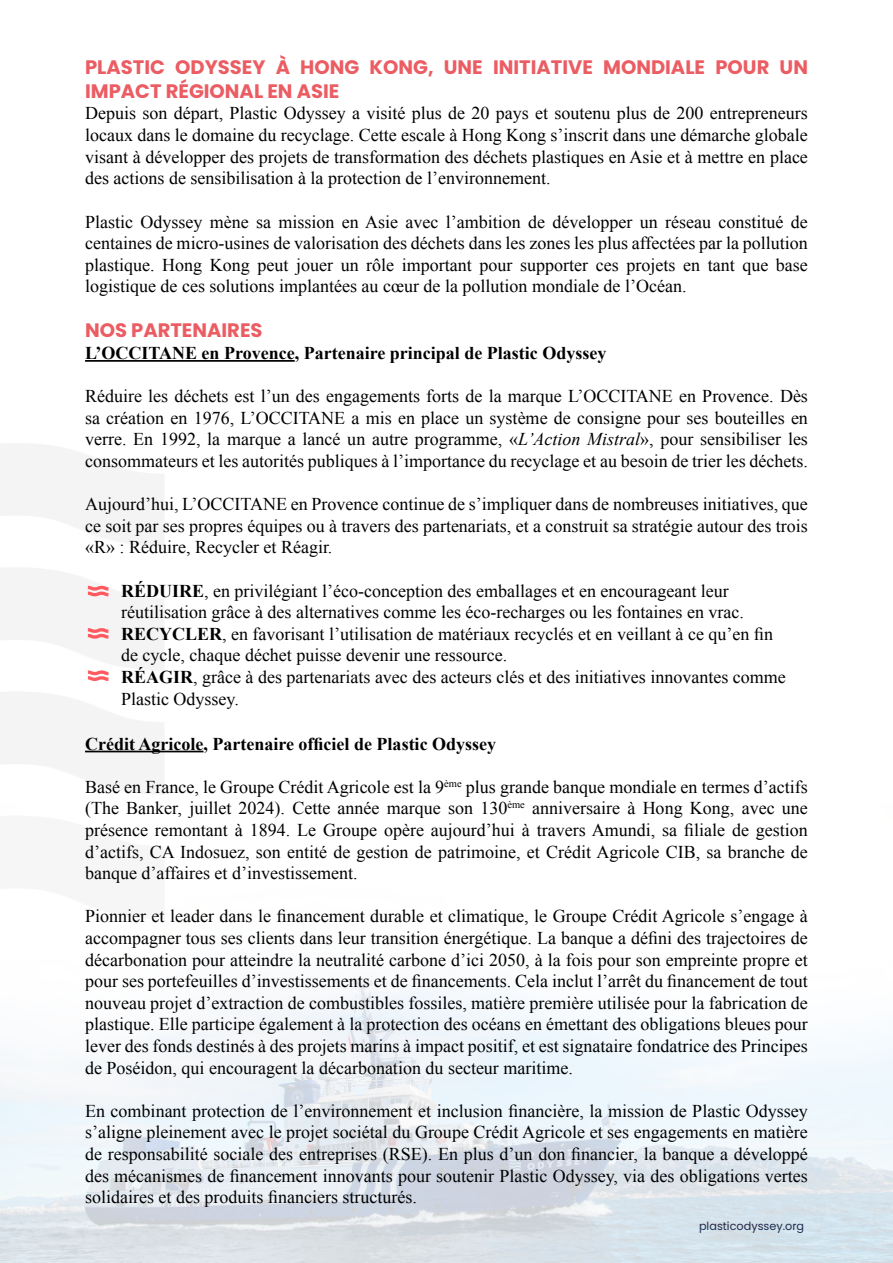
<style>
.page{position:relative;width:893px;height:1263px;background:#fff}
.page>*{position:absolute;margin:0;border:0;box-sizing:border-box;transform-origin:0 0}
.t1{font:700 19.5px/23.4px "Poppins";color:#eb5c63}
.t2{font:18px/21.6px "Times New Roman";color:#000;text-align:justify}
.t3{font:700 18px "Times New Roman";color:#000}
.t4{font:11.25px "Poppins";color:#1e1d3d}
.s1{font-style:italic}
.s2{font-weight:700}
</style>
<div class="page">
<img style="left:0;top:815px;width:893px;height:448px">
<hr style="left:85px;top:360px;width:210px;height:2px;background:#000">
<hr style="left:85px;top:751px;width:118px;height:1px;background:#000">
<svg style="left:88px;top:586px;width:20px;height:10px"></svg>
<svg style="left:88px;top:628px;width:20px;height:11px"></svg>
<svg style="left:88px;top:670px;width:20px;height:11px"></svg>
<p class="t1" style="left:85px;top:56px;width:724px">PLASTIC ODYSSEY À HONG KONG, UNE INITIATIVE MONDIALE POUR UN<br>IMPACT RÉGIONAL EN ASIE</p>
<p class="t2" style="left:85px;top:102px;width:724px">Depuis son départ, Plastic Odyssey a visité plus de 20 pays et soutenu plus de 200 entrepreneurs locaux dans le domaine du recyclage. Cette escale à Hong Kong s’inscrit dans une démarche globale visant à développer des projets de transformation des déchets plastiques en Asie et à mettre en place des actions de sensibilisation à la protection de l’environnement.</p>
<p class="t2" style="left:85px;top:210px;width:724px">Plastic Odyssey mène sa mission en Asie avec l’ambition de développer un réseau constitué de centaines de micro-usines de valorisation des déchets dans les zones les plus affectées par la pollution plastique. Hong Kong peut jouer un rôle important pour supporter ces projets en tant que base logistique de ces solutions implantées au cœur de la pollution mondiale de l’Océan.</p>
<p class="t1" style="left:85px;top:319px;width:179px">NOS PARTENAIRES</p>
<p class="t3" style="left:85px;top:340px;width:523px">L’OCCITANE en Provence, Partenaire principal de Plastic Odyssey</p>
<p class="t2" style="left:85px;top:385px;width:724px">Réduire les déchets est l’un des engagements forts de la marque L’OCCITANE en Provence. Dès sa création en 1976, L’OCCITANE a mis en place un système de consigne pour ses bouteilles en verre. En 1992, la marque a lancé un autre programme, «<span class="s1">L’Action Mistral</span>», pour sensibiliser les consommateurs et les autorités publiques à l’importance du recyclage et au besoin de trier les déchets.</p>
<p class="t2" style="left:85px;top:493px;width:724px">Aujourd’hui, L’OCCITANE en Provence continue de s’impliquer dans de nombreuses initiatives, que ce soit par ses propres équipes ou à travers des partenariats, et a construit sa stratégie autour des trois «R» : Réduire, Recycler et Réagir.</p>
<p class="t2" style="left:121px;top:579px;width:666px;text-align:left"><span class="s2">RÉDUIRE</span>, en privilégiant l’éco-conception des emballages et en encourageant leur réutilisation grâce à des alternatives comme les éco-recharges ou les fontaines en vrac.<br><span class="s2">RECYCLER</span>, en favorisant l’utilisation de matériaux recyclés et en veillant à ce qu’en fin de cycle, chaque déchet puisse devenir une ressource.<br><span class="s2">RÉAGIR</span>, grâce à des partenariats avec des acteurs clés et des initiatives innovantes comme Plastic Odyssey.</p>
<p class="t3" style="left:85px;top:731px;width:413px">Crédit Agricole, Partenaire officiel de Plastic Odyssey</p>
<p class="t2" style="left:85px;top:776px;width:724px">Basé en France, le Groupe Crédit Agricole est la 9<sup>ème</sup> plus grande banque mondiale en termes d’actifs (The Banker, juillet 2024). Cette année marque son 130<sup>ème</sup> anniversaire à Hong Kong, avec une présence remontant à 1894. Le Groupe opère aujourd’hui à travers Amundi, sa filiale de gestion d’actifs, CA Indosuez, son entité de gestion de patrimoine, et Crédit Agricole CIB, sa branche de banque d’affaires et d’investissement.</p>
<p class="t2" style="left:85px;top:905px;width:724px">Pionnier et leader dans le financement durable et climatique, le Groupe Crédit Agricole s’engage à accompagner tous ses clients dans leur transition énergétique. La banque a défini des trajectoires de décarbonation pour atteindre la neutralité carbone d’ici 2050, à la fois pour son empreinte propre et pour ses portefeuilles d’investissements et de financements. Cela inclut l’arrêt du financement de tout nouveau projet d’extraction de combustibles fossiles, matière première utilisée pour la fabrication de plastique. Elle participe également à la protection des océans en émettant des obligations bleues pour lever des fonds destinés à des projets marins à impact positif, et est signataire fondatrice des Principes de Poséidon, qui encouragent la décarbonation du secteur maritime.</p>
<p class="t2" style="left:85px;top:1100px;width:724px">En combinant protection de l’environnement et inclusion financière, la mission de Plastic Odyssey s’aligne pleinement avec le projet sociétal du Groupe Crédit Agricole et ses engagements en matière de responsabilité sociale des entreprises (RSE). En plus d’un don financier, la banque a développé des mécanismes de financement innovants pour soutenir Plastic Odyssey, via des obligations vertes solidaires et des produits financiers structurés.</p>
<p class="t4" style="left:699px;top:1220px;width:107px">plasticodyssey.org</p>
</div>
